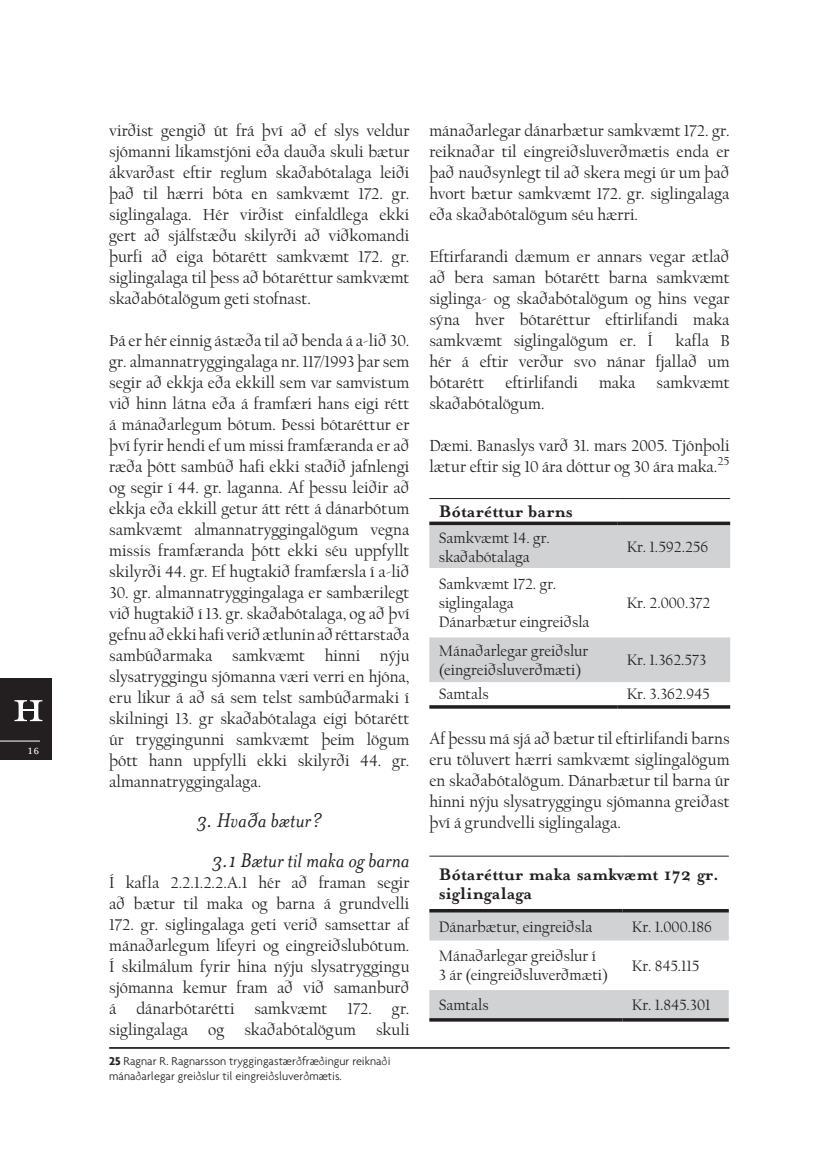
<style>
.page{position:relative;width:819px;height:1166px;background:#fff}
.page>*{position:absolute;margin:0;border:0;box-sizing:border-box;transform-origin:0 0}
.t1{font:63px "Mrs Eaves Petite Caps";color:#fff}
.t2{font:italic 22.75px/39.9px "Mrs Eaves";color:#231f20}
.t3{font:700 19.25px/19.2px "Mrs Eaves";color:#231f20}
.t4{font:16.62px/21px "FB Californian";color:#231f20;text-align:justify}
.t5{font:15.75px/18.9px "FB Californian";color:#231f20}
.t6{font:14px "Mrs Eaves Small Caps";color:#fff}
.t7{font:300 12.25px/14.7px "Agenda";color:#231f20}
.s1{font-weight:700}
</style>
<div class="page">
<div style="left:0;top:678px;width:52px;height:81px;background:#231f20"></div>
<hr style="left:0;top:740px;width:40px;height:1px;background:#fff">
<svg style="left:429px;top:525px;width:301px;height:157px;fill:#d1d2d4"></svg>
<hr style="left:429px;top:498px;width:188px;height:1px;background:#231f20">
<hr style="left:617px;top:498px;width:113px;height:1px;background:#231f20">
<svg style="left:429px;top:521px;width:188px;height:4px"></svg>
<svg style="left:617px;top:521px;width:113px;height:4px"></svg>
<svg style="left:429px;top:705px;width:188px;height:4px"></svg>
<svg style="left:617px;top:705px;width:113px;height:4px"></svg>
<svg style="left:429px;top:912px;width:299px;height:106px"></svg>
<hr style="left:429px;top:856px;width:193px;height:1px;background:#231f20">
<hr style="left:622px;top:856px;width:106px;height:1px;background:#231f20">
<hr style="left:429px;top:909px;width:193px;height:3px;background:#231f20">
<hr style="left:622px;top:909px;width:106px;height:3px;background:#231f20">
<hr style="left:429px;top:1018px;width:193px;height:3px;background:#231f20">
<hr style="left:622px;top:1018px;width:106px;height:3px;background:#231f20">
<hr style="left:109px;top:1047px;width:620px;height:2px;background:#231f20">
<h1 class="t1" style="left:12px;top:670px;width:35px">h</h1>
<p class="t6" style="left:27px;top:742px;width:14px">16</p>
<p class="t4" style="left:109px;top:121px;width:302px">virðist gengið út frá því að ef slys veldur sjómanni líkamstjóni eða dauða skuli bætur ákvarðast eftir reglum skaðabótalaga leiði það til hærri bóta en samkvæmt 172. gr. siglingalaga. Hér virðist einfaldlega ekki gert að sjálfstæðu skilyrði að viðkomandi þurfi að eiga bótarétt samkvæmt 172. gr. siglingalaga til þess að bótaréttur samkvæmt skaðabótalögum geti stofnast.</p>
<p class="t4" style="left:109px;top:331px;width:302px">Þá er hér einnig ástæða til að benda á a-lið 30. gr. almannatryggingalaga nr. 117/1993 þar sem segir að ekkja eða ekkill sem var samvistum við hinn látna eða á framfæri hans eigi rétt á mánaðarlegum bótum. Þessi bótaréttur er því fyrir hendi ef um missi framfæranda er að ræða þótt sambúð hafi ekki staðið jafnlengi og segir í 44. gr. laganna. Af þessu leiðir að ekkja eða ekkill getur átt rétt á dánarbótum samkvæmt almannatryggingalögum vegna missis framfæranda þótt ekki séu uppfyllt skilyrði 44. gr. Ef hugtakið framfærsla í a-lið</p>
<p class="t4" style="left:109px;top:583px;width:302px">30. gr. almannatryggingalaga er sambærilegt við hugtakið í 13. gr. skaðabótalaga, og að því gefnu að ekki hafi verið ætlunin að réttarstaða sambúðarmaka samkvæmt hinni nýju slysatryggingu sjómanna væri verri en hjóna, eru líkur á að sá sem telst sambúðarmaki í skilningi 13. gr skaðabótalaga eigi bótarétt úr tryggingunni samkvæmt þeim lögum þótt hann uppfylli ekki skilyrði 44. gr. almannatryggingalaga.</p>
<h2 class="t2" style="left:212px;top:800px;width:199px;text-indent:-16px">3. Hvaða bætur?<br>3.1 Bætur til maka og barna</h2>
<p class="t4" style="left:109px;top:873px;width:302px">Í kafla 2.2.1.2.2.A.1 hér að framan segir að bætur til maka og barna á grundvelli 172. gr. siglingalaga geti verið samsettar af mánaðarlegum lífeyri og eingreiðslubótum.<br>Í skilmálum fyrir hina nýju slysatryggingu sjómanna kemur fram að við samanburð á dánarbótarétti samkvæmt 172. gr. siglingalaga og skaðabótalögum skuli</p>
<p class="t7" style="left:109px;top:1053px;width:283px"><span class="s1">25</span> Ragnar R. Ragnarsson tryggingastærðfræðingur reiknaði mánaðarlegar greiðslur til eingreiðsluverðmætis.</p>
<p class="t4" style="left:429px;top:121px;width:302px">mánaðarlegar dánarbætur samkvæmt 172. gr. reiknaðar til eingreiðsluverðmætis enda er það nauðsynlegt til að skera megi úr um það hvort bætur samkvæmt 172. gr. siglingalaga eða skaðabótalögum séu hærri.</p>
<p class="t4" style="left:429px;top:247px;width:302px">Eftirfarandi dæmum er annars vegar ætlað að bera saman bótarétt barna samkvæmt siglinga- og skaðabótalögum og hins vegar sýna hver bótaréttur eftirlifandi maka samkvæmt siglingalögum er. Í</p>
<p class="t4" style="left:429px;top:331px;width:302px;text-indent:246px">kafla B hér á eftir verður svo nánar fjallað um bótarétt</p>
<p class="t4" style="left:505px;top:373px;width:74px">eftirlifandi</p>
<p class="t4" style="left:599px;top:373px;width:38px">maka</p>
<p class="t4" style="left:656px;top:373px;width:75px">samkvæmt</p>
<p class="t4" style="left:429px;top:394px;width:117px">skaðabótalögum.</p>
<p class="t4" style="left:429px;top:436px;width:302px">Dæmi. Banaslys varð 31. mars 2005. Tjónþoli lætur eftir sig 10 ára dóttur og 30 ára maka.<sup>25</sup></p>
<p class="t3" style="left:439px;top:502px;width:135px">Bótaréttur barns</p>
<p class="t5" style="left:439px;top:529px;width:113px">Samkvæmt 14. gr. skaðabótalaga</p>
<p class="t5" style="left:626px;top:538px;width:83px">Kr. 1.592.256</p>
<p class="t5" style="left:439px;top:576px;width:152px">Samkvæmt 172. gr. siglingalaga<br>Dánarbætur eingreiðsla</p>
<p class="t5" style="left:626px;top:594px;width:85px">Kr. 2.000.372</p>
<p class="t5" style="left:439px;top:642px;width:151px">Mánaðarlegar greiðslur (eingreiðsluverðmæti)</p>
<p class="t5" style="left:626px;top:652px;width:81px">Kr. 1.362.573</p>
<p class="t5" style="left:439px;top:685px;width:51px">Samtals</p>
<p class="t5" style="left:626px;top:685px;width:84px">Kr. 3.362.945</p>
<p class="t4" style="left:429px;top:729px;width:302px">Af þessu má sjá að bætur til eftirlifandi barns eru töluvert hærri samkvæmt siglingalögum en skaðabótalögum. Dánarbætur til barna úr hinni nýju slysatryggingu sjómanna greiðast því á grundvelli siglingalaga.</p>
<p class="t3" style="left:439px;top:865px;width:282px">Bótaréttur maka samkvæmt 172 gr. siglingalaga</p>
<p class="t5" style="left:439px;top:918px;width:155px">Dánarbætur, eingreiðsla</p>
<p class="t5" style="left:632px;top:918px;width:81px">Kr. 1.000.186</p>
<p class="t5" style="left:439px;top:948px;width:171px">Mánaðarlegar greiðslur í<br>3 ár (eingreiðsluverðmæti)</p>
<p class="t5" style="left:632px;top:957px;width:69px">Kr. 845.115</p>
<p class="t5" style="left:439px;top:996px;width:51px">Samtals</p>
<p class="t5" style="left:632px;top:996px;width:80px">Kr. 1.845.301</p>
</div>
